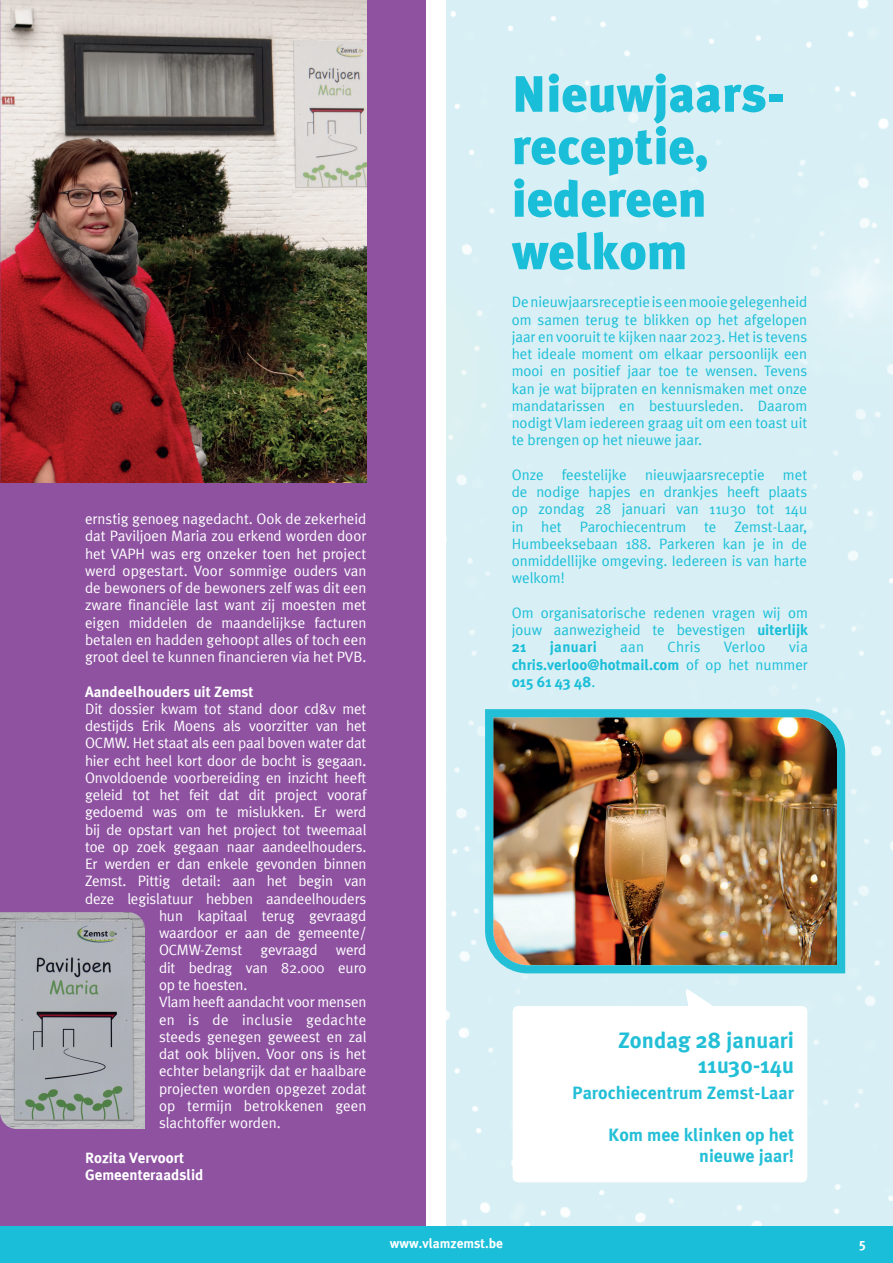
<style>
.page{position:relative;width:893px;height:1263px;background:#fff}
.page>*{position:absolute;margin:0;border:0;box-sizing:border-box;transform-origin:0 0}
.t1{font:900 51px/52.5px "Meta Plus";color:#1abed8}
.t2{font:700 22.5px/25.5px "Meta Plus";color:#23bfd7;text-align:right}
.t3{font:700 18px/21px "Meta Plus";color:#23bfd7;text-align:right}
.t4{font:15px/17.2px "Meta Plus";letter-spacing:-.01em;color:#fff;text-align:justify}
.t5{font:15px/17.2px "Meta Plus";color:#1abed8;text-align:justify}
.t6{font:700 15px/17.2px "Meta Plus";color:#fff}
.t7{font:700 15px/17.2px "Meta Plus";color:#1abed8;text-align:justify}
.t8{font:15px "Meta Plus";letter-spacing:.02em;color:#fff}
.t9{font:700 15px "Meta Plus";letter-spacing:.02em;color:#1abed8}
.t10{font:700 13.5px "Meta Plus";color:#fff}
.s1{font-weight:700}
.s2{font-weight:400}
</style>
<div class="page">
<div style="left:0;top:0;width:425px;height:1226px;background:#8e52a1"></div>
<img style="left:0;top:0;width:366px;height:483px">
<svg style="left:513px;top:987px;width:294px;height:195px"></svg>
<img style="left:0;top:912px;width:145px;height:217px">
<img style="left:481px;top:705px;width:368px;height:272px">
<div style="left:0;top:1226px;width:893px;height:37px;background:#1abed8"></div>
<p class="t4" style="left:85px;top:510px;width:283px">ernstig genoeg nagedacht. Ook de zekerheid dat Paviljoen Maria zou erkend worden door het VAPH was erg onzeker toen het project werd opgestart. Voor sommige ouders van de bewoners of de bewoners zelf was dit een zware financiële last want zij moesten met eigen middelen de maandelijkse facturen betalen en hadden gehoopt alles of toch een groot deel te kunnen financieren via het PVB.</p>
<p class="t6" style="left:85px;top:683px;width:170px">Aandeelhouders uit Zemst</p>
<p class="t4" style="left:85px;top:700px;width:283px">Dit dossier kwam tot stand door cd&amp;v met</p>
<p class="t4" style="left:85px;top:717px;width:283px">destijds Erik Moens als voorzitter van het</p>
<p class="t4" style="left:85px;top:734px;width:283px">OCMW. Het staat als een paal boven water dat</p>
<p class="t4" style="left:85px;top:752px;width:283px">hier echt heel kort door de bocht is gegaan.</p>
<p class="t4" style="left:85px;top:769px;width:283px">Onvoldoende voorbereiding en inzicht heeft</p>
<p class="t4" style="left:85px;top:786px;width:283px">geleid tot het feit dat dit project vooraf</p>
<p class="t4" style="left:85px;top:803px;width:283px">gedoemd was om te mislukken. Er werd</p>
<p class="t4" style="left:85px;top:821px;width:283px">bij de opstart van het project tot tweemaal</p>
<p class="t4" style="left:85px;top:838px;width:283px">toe op zoek gegaan naar aandeelhouders.</p>
<p class="t4" style="left:85px;top:855px;width:283px">Er werden er dan enkele gevonden binnen</p>
<p class="t4" style="left:85px;top:872px;width:283px">Zemst. Pittig detail: aan het begin van</p>
<p class="t4" style="left:85px;top:890px;width:283px">deze legislatuur hebben aandeelhouders</p>
<p class="t4" style="left:159px;top:907px;width:209px">hun kapitaal terug gevraagd</p>
<p class="t4" style="left:159px;top:924px;width:209px">waardoor er aan de gemeente/</p>
<p class="t4" style="left:159px;top:941px;width:209px">OCMW-Zemst gevraagd werd</p>
<p class="t4" style="left:159px;top:959px;width:209px">dit bedrag van 82.000 euro</p>
<p class="t4" style="left:159px;top:976px;width:90px">op te hoesten.</p>
<p class="t4" style="left:159px;top:993px;width:209px">Vlam heeft aandacht voor mensen</p>
<p class="t8" style="left:159px;top:1010px;width:209px">en is de inclusie gedachte</p>
<p class="t4" style="left:159px;top:1028px;width:209px">steeds genegen geweest en zal</p>
<p class="t4" style="left:159px;top:1045px;width:209px">dat ook blijven. Voor ons is het</p>
<p class="t4" style="left:159px;top:1062px;width:209px">echter belangrijk dat er haalbare</p>
<p class="t4" style="left:159px;top:1079px;width:209px">projecten worden opgezet zodat</p>
<p class="t4" style="left:159px;top:1097px;width:209px">op termijn betrokkenen geen</p>
<p class="t4" style="left:159px;top:1114px;width:123px">slachtoffer worden.</p>
<p class="t6" style="left:85px;top:1148px;width:120px">Rozita Vervoort<br>Gemeenteraadslid</p>
<h1 class="t1" style="left:512px;top:68px;width:275px">Nieuwjaars&shy;receptie, iedereen welkom</h1>
<p class="t5" style="left:512px;top:293px;width:297px">De nieuwjaarsreceptie is een mooie gelegenheid om samen terug te blikken op het afgelopen jaar en vooruit te kijken naar 2023. Het is tevens het ideale moment om elkaar persoonlijk een mooi en positief jaar toe te wensen. Tevens kan je wat bijpraten en kennismaken met onze mandatarissen en bestuursleden. Daarom nodigt Vlam iedereen graag uit om een toast uit te brengen op het nieuwe jaar.</p>
<p class="t5" style="left:512px;top:466px;width:297px">Onze feestelijke nieuwjaarsreceptie met de nodige hapjes en drankjes heeft plaats op zondag 28 januari van 11u30 tot 14u in het Parochiecentrum te Zemst-Laar, Humbeeksebaan 188. Parkeren kan je in de onmiddellijke omgeving. Iedereen is van harte welkom!</p>
<p class="t5" style="left:512px;top:604px;width:298px">Om organisatorische redenen vragen wij om jouw aanwezigheid te bevestigen <span class="s1">uiterlijk 21</span></p>
<p class="t9" style="left:550px;top:638px;width:48px">januari</p>
<p class="t5" style="left:620px;top:638px;width:25px">aan</p>
<p class="t5" style="left:667px;top:638px;width:35px">Chris</p>
<p class="t5" style="left:724px;top:638px;width:43px">Verloo</p>
<p class="t7" style="left:512px;top:638px;width:298px;text-indent:277px"><span class="s2">via </span>chris.verloo@hotmail.com <span class="s2">of op het nummer </span>015 61 43 48<span class="s2">.</span></p>
<h2 class="t2" style="left:618px;top:1027px;width:177px">Zondag 28 januari<br>11u30-14u</h2>
<p class="t3" style="left:572px;top:1082px;width:223px">Parochiecentrum Zemst-Laar</p>
<p class="t3" style="left:608px;top:1124px;width:187px">Kom mee klinken op het nieuwe jaar!</p>
<p class="t10" style="left:390px;top:1235px;width:114px">www.vlamzemst.be</p>
<p class="t10" style="left:859px;top:1235px;width:8px">5</p>
</div>
